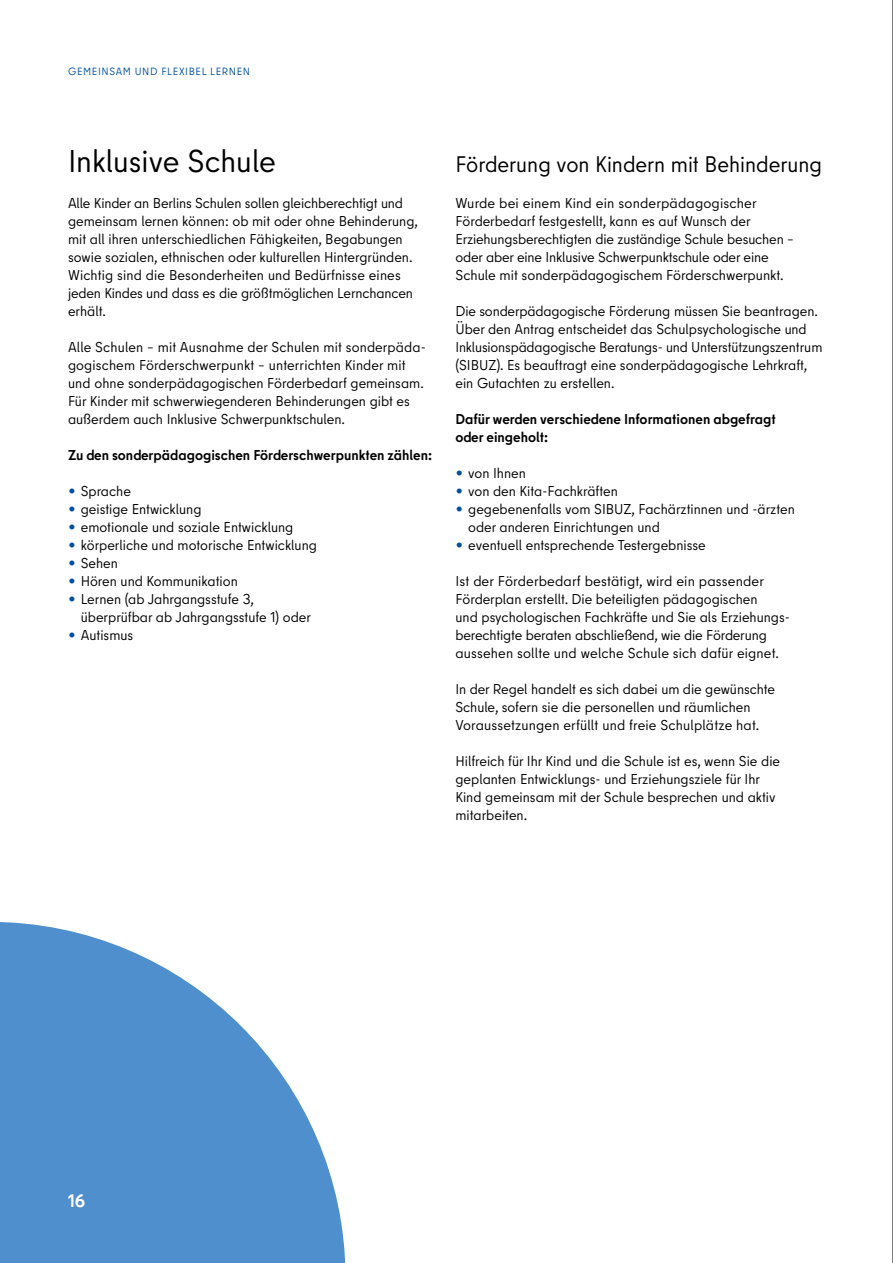
<style>
.page{position:relative;width:893px;height:1263px;background:#fff}
.page>*{position:absolute;margin:0;border:0;box-sizing:border-box;transform-origin:0 0}
.S2{font:31.5px "Berlin Type";color:#000}
.S3{font:22.5px "Berlin Type";color:#000}
.Pagina_Rot{font:700 18px "Berlin Type";color:#fff}
.Copy_9_5_pt{font:14.25px/18px "Berlin Type";color:#000}
.S3-2{font:14.25px/18px "Berlin Type";letter-spacing:-.005em;color:#000}
.Copy_9_5_pt-2{font:700 14.25px/18px "Berlin Type";color:#000}
.Kapitel{font:10.5px "Berlin Type";letter-spacing:.06em;color:#004f9f}
.s1{font-size:17.25px;color:#004f9f}
</style>
<div class="page">
<svg style="left:0;top:922px;width:345px;height:341px;fill:#4f8fcd"></svg>
<hr style="left:892px;top:0;width:1px;height:1263px;background:#000">
<p class="Kapitel" style="left:68px;top:65px;width:184px">GEMEINSAM UND FLEXIBEL LERNEN</p>
<p class="S2" style="left:68px;top:142px;width:209px">Inklusive Schule</p>
<p class="Copy_9_5_pt" style="left:68px;top:194px;width:352px">Alle Kinder an Berlins Schulen sollen gleichberechtigt und gemeinsam lernen können: ob mit oder ohne Behinderung, mit all ihren unterschiedlichen Fähigkeiten, Begabungen sowie sozialen, ethnischen oder kulturellen Hintergründen.<br>Wichtig sind die Besonderheiten und Bedürfnisse eines jeden Kindes und dass es die größtmöglichen Lernchancen erhält.</p>
<p class="Copy_9_5_pt" style="left:68px;top:338px;width:359px">Alle Schulen – mit Ausnahme der Schulen mit sonderpäda&shy;gogischem Förderschwerpunkt – unterrichten Kinder mit und ohne sonderpädagogischen Förderbedarf gemeinsam.<br>Für Kinder mit schwerwiegenderen Behinderungen gibt es außerdem auch Inklusive Schwerpunktschulen.</p>
<p class="Copy_9_5_pt-2" style="left:68px;top:446px;width:366px">Zu den sonderpädagogischen Förderschwerpunkten zählen:</p>
<p class="Copy_9_5_pt" style="left:68px;top:482px;width:64px"><span class="s1">•</span> Sprache</p>
<p class="Copy_9_5_pt" style="left:68px;top:500px;width:135px"><span class="s1">•</span> geistige Entwicklung</p>
<p class="Copy_9_5_pt" style="left:68px;top:518px;width:227px"><span class="s1">•</span> emotionale und soziale Entwicklung</p>
<p class="Copy_9_5_pt" style="left:68px;top:536px;width:250px"><span class="s1">•</span> körperliche und motorische Entwicklung</p>
<p class="Copy_9_5_pt" style="left:68px;top:554px;width:51px"><span class="s1">•</span> Sehen</p>
<p class="Copy_9_5_pt" style="left:68px;top:572px;width:171px"><span class="s1">•</span> Hören und Kommunikation</p>
<p class="Copy_9_5_pt" style="left:81px;top:590px;width:232px;text-indent:-13px"><span class="s1">•</span> Lernen (ab Jahrgangsstufe 3, überprüfbar ab Jahrgangsstufe 1) oder</p>
<p class="Copy_9_5_pt" style="left:68px;top:626px;width:67px"><span class="s1">•</span> Autismus</p>
<p class="S3" style="left:455px;top:150px;width:368px">Förderung von Kindern mit Behinderung</p>
<p class="S3-2" style="left:455px;top:194px;width:340px">Wurde bei einem Kind ein sonderpädagogischer Förderbedarf festgestellt, kann es auf Wunsch der Erziehungsberechtigten die zuständige Schule besuchen – oder aber eine Inklusive Schwerpunktschule oder eine Schule mit sonderpädagogischem Förderschwerpunkt.</p>
<p class="S3-2" style="left:455px;top:302px;width:368px">Die sonderpädagogische Förderung müssen Sie beantragen.<br>Über den Antrag entscheidet das Schulpsychologische und Inklusionspädagogische Beratungs- und Unterstützungszentrum (SIBUZ). Es beauftragt eine sonderpädagogische Lehrkraft, ein Gutachten zu erstellen.</p>
<p class="Copy_9_5_pt-2" style="left:455px;top:410px;width:322px">Dafür werden verschiedene Informationen abgefragt oder eingeholt:</p>
<p class="Copy_9_5_pt" style="left:455px;top:464px;width:72px"><span class="s1">•</span> von Ihnen</p>
<p class="Copy_9_5_pt" style="left:455px;top:482px;width:164px"><span class="s1">•</span> von den Kita-Fachkräften</p>
<p class="Copy_9_5_pt" style="left:468px;top:500px;width:328px;text-indent:-13px"><span class="s1">•</span> gegebenenfalls vom SIBUZ, Fachärztinnen und -ärzten oder anderen Einrichtungen und</p>
<p class="Copy_9_5_pt" style="left:455px;top:536px;width:252px"><span class="s1">•</span> eventuell entsprechende Testergebnisse</p>
<p class="Copy_9_5_pt" style="left:455px;top:572px;width:336px">Ist der Förderbedarf bestätigt, wird ein passender Förderplan erstellt. Die beteiligten pädagogischen<br>und psychologischen Fachkräfte und Sie als Erziehungs&shy;berechtigte beraten abschließend, wie die Förderung aussehen sollte und welche Schule sich dafür eignet.</p>
<p class="Copy_9_5_pt" style="left:455px;top:680px;width:321px">In der Regel handelt es sich dabei um die gewünschte<br>Schule, sofern sie die personellen und räumlichen<br>Voraussetzungen erfüllt und freie Schulplätze hat.</p>
<p class="Copy_9_5_pt" style="left:455px;top:752px;width:326px">Hilfreich für Ihr Kind und die Schule ist es, wenn Sie die geplanten Entwicklungs- und Erziehungsziele für Ihr Kind gemeinsam mit der Schule besprechen und aktiv mitarbeiten.</p>
<p class="Pagina_Rot" style="left:68px;top:1189px;width:19px">16</p>
</div>
